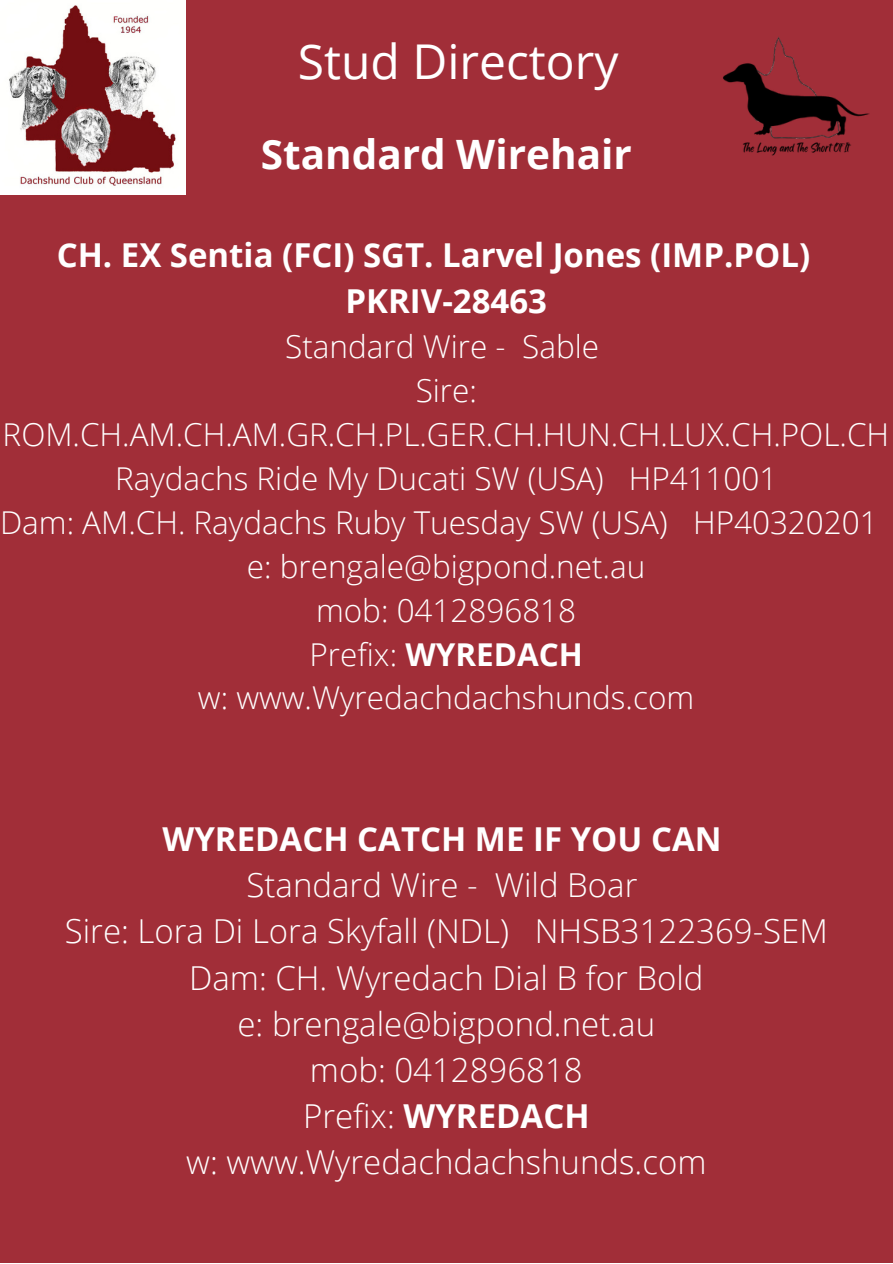
<style>
.page{position:relative;width:893px;height:1264px;background:#fff}
.page>*{position:absolute;margin:0;border:0;box-sizing:border-box;transform-origin:0 0}
.t1{font:48px "Open Sans";color:#fff}
.t2{font:700 40.5px "Open Sans";color:#fff}
.t3{font:300 33px/46px "Open Sans";color:#fff;text-align:center}
.t4{font:700 33px/46px "Open Sans";color:#fff}
.t5{font:300 31.5px/43.8px "Open Sans";color:#fff;text-align:center}
.s1{font-weight:700}
</style>
<div class="page">
<div style="left:0;top:0;width:892px;height:1262px;background:#a12e38"></div>
<img style="left:723px;top:37px;width:147px;height:119px">
<img style="left:0;top:0;width:185px;height:194px">
<h1 class="t1" style="left:298px;top:28px;width:322px">Stud Directory</h1>
<p class="t2" style="left:261px;top:126px;width:372px">Standard Wirehair</p>
<p class="t4" style="left:345px;top:231px;width:466px;text-indent:-289px">CH. EX Sentia (FCI) SGT. Larvel Jones (IMP.POL)<br>PKRIV-28463</p>
<p class="t5" style="left:0;top:324px;width:890px">Standard Wire - Sable<br>Sire:<br>ROM.CH.AM.CH.AM.GR.CH.PL.GER.CH.HUN.CH.LUX.CH.POL.CH<br>Raydachs Ride My Ducati SW (USA) HP411001<br>Dam: AM.CH. Raydachs Ruby Tuesday SW (USA) HP40320201 e: brengale@bigpond.net.au<br>mob: 0412896818<br>Prefix: <span class="s1">WYREDACH<br></span>w: www.Wyredachdachshunds.com</p>
<p class="t4" style="left:162px;top:815px;width:560px">WYREDACH CATCH ME IF YOU CAN</p>
<p class="t3" style="left:65px;top:861px;width:764px">Standard Wire - Wild Boar<br>Sire: Lora Di Lora Skyfall (NDL) NHSB3122369-SEM<br>Dam: CH. Wyredach Dial B for Bold<br>e: brengale@bigpond.net.au<br>mob: 0412896818<br>Prefix: <span class="s1">WYREDACH<br></span>w: www.Wyredachdachshunds.com</p>
</div>
